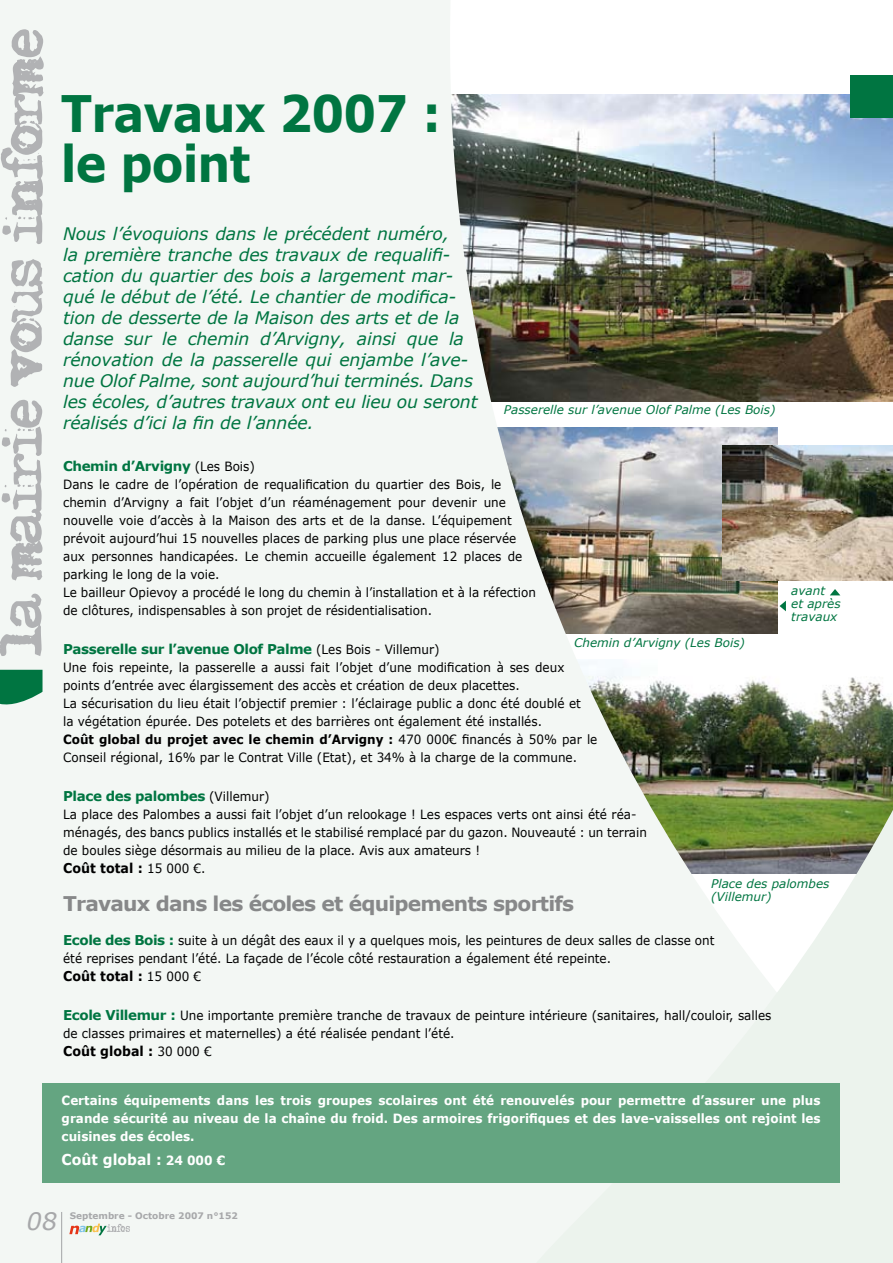
<style>
.page{position:relative;width:893px;height:1263px;background:#fff}
.page>*{position:absolute;margin:0;border:0;box-sizing:border-box;transform-origin:0 0}
.t1{font:52.5px "Adler";letter-spacing:-.105em;color:#b1b2b4}
.t2{font:700 50.25px/50.2px "Verdana";letter-spacing:-.02em;color:#007541;scale:.92 1}
.t3{font:italic 24px "Verdana";color:#a7a8aa}
.t4{font:700 20.25px "Verdana";letter-spacing:-.04em;color:#878889}
.t5{font:italic 17.25px/21px "Verdana";letter-spacing:-.01em;color:#007541}
.t6{font:700 15px "Verdana";color:#fff;scale:.94 1}
.t7{font:700 13.5px "Verdana";letter-spacing:-.03em;color:#007541}
.t8{font:700 13.5px "Verdana";color:#000;scale:.94 1}
.t9{font:12.75px/18px "Verdana";color:#000;scale:.94 1}
.t10{font:700 12.75px/18px "Verdana";color:#fff;text-align:justify;scale:.94 1}
.t11{font:italic 12px/12.8px "Verdana";color:#007541}
.t12{font:700 9px "Verdana";color:#a7a8aa}
.s1{font-weight:400;font-size:12.75px;color:#000}
.s2{font-weight:700}
.s3{font-weight:400;font-size:12.75px}
.s4{font-weight:700;font-size:13.5px;color:#007541}
.s5{font-size:12.75px}
</style>
<div class="page">
<div style="left:0;top:0;width:519px;height:1263px;background:#f3f7f4"></div>
<img style="left:519px;top:94px;width:374px;height:1169px">
<div style="left:850px;top:75px;width:43px;height:43px;background:#007541"></div>
<hr style="left:61px;top:1212px;width:1px;height:51px;background:#a7a8aa">
<svg style="left:69px;top:1223px;width:61px;height:12px"></svg>
<svg style="left:0;top:670px;width:43px;height:50px"></svg>
<div style="left:43px;top:1083px;width:797px;height:99px;background:#64a581"></div>
<img style="left:723px;top:445px;width:170px;height:135px">
<svg style="left:830px;top:589px;width:10px;height:6px"></svg>
<svg style="left:779px;top:601px;width:7px;height:10px"></svg>
<h1 class="t1" style="left:0;top:656px;width:630px;rotate:-90deg">la mairie vous informe</h1>
<h2 class="t2" style="left:61px;top:87px;width:415px">Travaux 2007 : le point</h2>
<p class="t5" style="left:63px;top:222px;width:416px">Nous l’évoquions dans le précédent numéro,<br>la première tranche des travaux de requalifi&shy;cation du quartier des bois a largement mar&shy;qué le début de l’été. Le chantier de modifica&shy;tion de desserte de la Maison des arts et de la danse sur le chemin d’Arvigny, ainsi que la rénovation de la passerelle qui enjambe l’ave&shy;nue Olof Palme, sont aujourd’hui terminés. Dans les écoles, d’autres travaux ont eu lieu ou seront réalisés d’ici la fin de l’année.</p>
<p class="t7" style="left:63px;top:457px;width:193px">Chemin d’Arvigny <span class="s1">(Les Bois)</span></p>
<p class="t9" style="left:63px;top:475px;width:504px">Dans le cadre de l’opération de requalification du quartier des Bois, le chemin d’Arvigny a fait l’objet d’un réaménagement pour devenir une nouvelle voie d’accès à la Maison des arts et de la danse. L’équipement prévoit aujourd’hui 15 nouvelles places de parking plus une place réservée aux personnes handicapées. Le chemin accueille également 12 places de parking le long de la voie.<br>Le bailleur Opievoy a procédé le long du chemin à l’installation et à la réfection de clôtures, indispensables à son projet de résidentialisation.</p>
<p class="t7" style="left:63px;top:640px;width:378px">Passerelle sur l’avenue Olof Palme <span class="s1">(Les Bois - Villemur)</span></p>
<p class="t9" style="left:63px;top:658px;width:570px">Une fois repeinte, la passerelle a aussi fait l’objet d’une modification à ses deux points d’entrée avec élargissement des accès et création de deux placettes.<br>La sécurisation du lieu était l’objectif premier : l’éclairage public a donc été doublé et<br>la végétation épurée. Des potelets et des barrières ont également été installés.<br><span class="s2">Coût global du projet avec le chemin d’Arvigny :</span> 470 000€ financés à 50% par le Conseil régional, 16% par le Contrat Ville (Etat), et 34% à la charge de la commune.</p>
<p class="t7" style="left:63px;top:787px;width:208px">Place des palombes <span class="s1">(Villemur)</span></p>
<p class="t9" style="left:63px;top:805px;width:623px">La place des Palombes a aussi fait l’objet d’un relookage ! Les espaces verts ont ainsi été réa&shy;ménagés, des bancs publics installés et le stabilisé remplacé par du gazon. Nouveauté : un terrain de boules siège désormais au milieu de la place. Avis aux amateurs !</p>
<p class="t8" style="left:63px;top:859px;width:153px">Coût total : <span class="s3">15 000 €.</span></p>
<h3 class="t4" style="left:63px;top:891px;width:513px">Travaux dans les écoles et équipements sportifs</h3>
<p class="t9" style="left:63px;top:931px;width:694px"><span class="s4">Ecole des Bois :</span> suite à un dégât des eaux il y a quelques mois, les peintures de deux salles de classe ont été reprises pendant l’été. La façade de l’école côté restauration a également été repeinte.</p>
<p class="t8" style="left:63px;top:967px;width:148px">Coût total : <span class="s3">15 000 €</span></p>
<p class="t9" style="left:63px;top:1006px;width:755px"><span class="s4">Ecole Villemur :</span> Une importante première tranche de travaux de peinture intérieure (sanitaires, hall/couloir, salles de classes primaires et maternelles) a été réalisée pendant l’été.</p>
<p class="t8" style="left:63px;top:1042px;width:159px">Coût global : <span class="s3">30 000 €</span></p>
<p class="t11" style="left:504px;top:403px;width:273px">Passerelle sur l’avenue Olof Palme (Les Bois)</p>
<p class="t11" style="left:791px;top:584px;width:51px">avant<br>et après travaux</p>
<p class="t11" style="left:574px;top:636px;width:172px">Chemin d’Arvigny (Les Bois)</p>
<p class="t11" style="left:711px;top:877px;width:120px">Place des palombes (Villemur)</p>
<p class="t10" style="left:62px;top:1091px;width:809px">Certains équipements dans les trois groupes scolaires ont été renouvelés pour permettre d’assurer une plus grande sécurité au niveau de la chaîne du froid. Des armoires frigorifiques et des lave-vaisselles ont rejoint les cuisines des écoles.</p>
<p class="t6" style="left:62px;top:1150px;width:175px">Coût global : <span class="s5">24 000 €</span></p>
<h3 class="t3" style="left:26px;top:1206px;width:32px">08</h3>
<p class="t12" style="left:70px;top:1210px;width:170px">Septembre - Octobre 2007 n°152</p>
</div>
